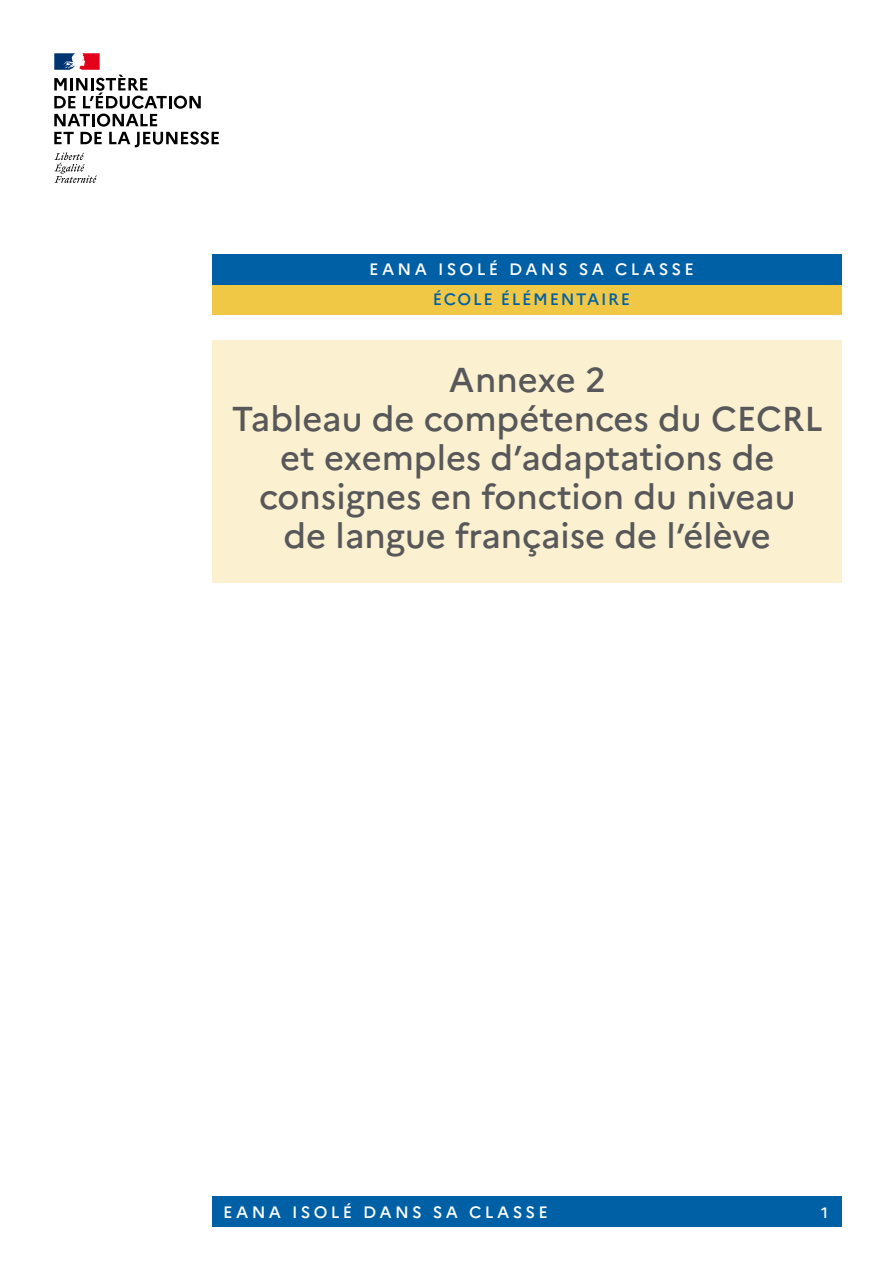
<style>
.page{position:relative;width:893px;height:1263px;background:#fff}
.page>*{position:absolute;margin:0;border:0;box-sizing:border-box;transform-origin:0 0}
.Titre_fiche{font:500 34.5px/39px "Marianne";color:#58585a;text-align:center}
.t1{font:500 16.5px "Marianne";letter-spacing:.2em;color:#fff}
.t2{font:500 16.5px "Marianne";letter-spacing:.1em;color:#0060a6}
.t3{font:500 15px "Marianne";color:#fff}
</style>
<div class="page">
<svg style="left:54px;top:153px;width:43px;height:30px"></svg>
<svg style="left:54px;top:53px;width:165px;height:94px"></svg>
<div style="left:213px;top:284px;width:629px;height:31px;background:#f0c846"></div>
<div style="left:213px;top:340px;width:629px;height:243px;background:#fbf1d1"></div>
<div style="left:213px;top:254px;width:629px;height:31px;background:#0060a6"></div>
<div style="left:213px;top:1197px;width:629px;height:30px;background:#0060a6"></div>
<p class="t1" style="left:369px;top:259px;width:326px">EANA ISOLÉ DANS SA CLASSE</p>
<p class="t2" style="left:433px;top:289px;width:199px">ÉCOLE ÉLÉMENTAIRE</p>
<p class="Titre_fiche" style="left:232px;top:360px;width:592px">Annexe 2<br>Tableau de compétences du CECRL et exemples d’adaptations de consignes en fonction du niveau<br>de langue française de l’élève</p>
<p class="t1" style="left:223px;top:1202px;width:326px">EANA ISOLÉ DANS SA CLASSE</p>
<p class="t3" style="left:821px;top:1203px;width:8px">1</p>
</div>
